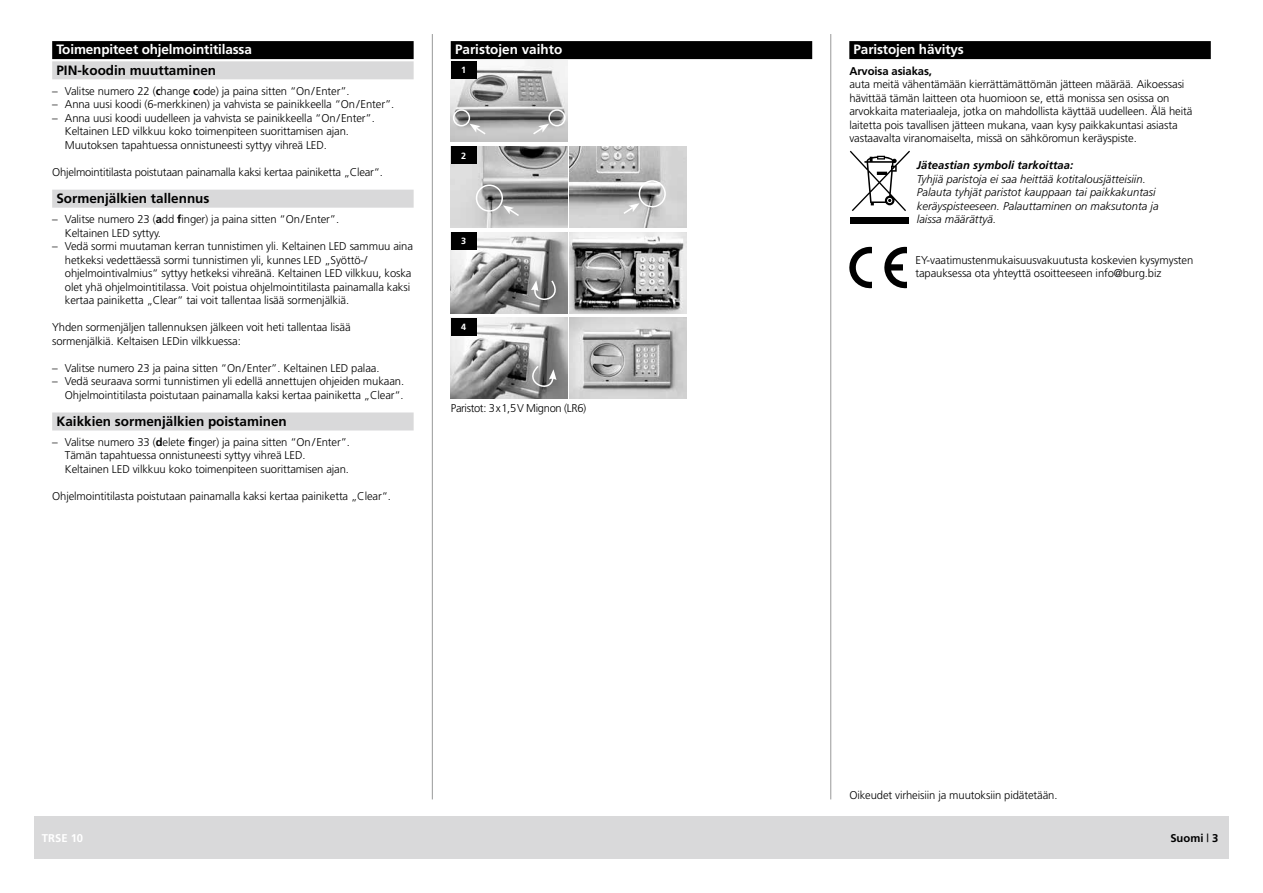
<style>
.page{position:relative;width:1263px;height:893px;background:#fff}
.page>*{position:absolute;margin:0;border:0;box-sizing:border-box;transform-origin:0 0}
.t1{font:700 13.5px "Frutiger";color:#000}
.t2{font:700 13.5px "Frutiger";letter-spacing:-.01em;color:#fff}
.t3{font:300 11.25px/13.5px "Frutiger";letter-spacing:-.01em;color:#000}
.t4{font:italic 300 11.25px/13.5px "Frutiger";color:#000}
.t5{font:italic 700 11.25px "Frutiger";color:#000}
.t6{font:300 11.25px "Frutiger";letter-spacing:-.03em;color:#000}
.t7{font:700 11.25px "Frutiger";letter-spacing:-.01em;color:#000}
.t8{font:700 11.25px "Frutiger";color:#fff}
.t9{font:700 9px "Frutiger";color:#fff}
.s1{font-weight:700}
.s2{font-weight:400}
</style>
<div class="page">
<hr style="left:432px;top:34px;width:1px;height:765px;background:#989999">
<hr style="left:830px;top:34px;width:1px;height:765px;background:#989999">
<div style="left:34px;top:816px;width:1195px;height:43px;background:#d9d9da"></div>
<div style="left:52px;top:41px;width:362px;height:18px;background:#000"></div>
<div style="left:52px;top:61px;width:362px;height:18px;background:#d9d9da"></div>
<div style="left:52px;top:190px;width:362px;height:18px;background:#d9d9da"></div>
<div style="left:52px;top:412px;width:362px;height:18px;background:#d9d9da"></div>
<div style="left:849px;top:41px;width:362px;height:18px;background:#000"></div>
<div style="left:850px;top:217px;width:58px;height:7px;background:#000"></div>
<svg style="left:850px;top:151px;width:60px;height:60px"></svg>
<svg style="left:849px;top:247px;width:23px;height:42px"></svg>
<svg style="left:884px;top:247px;width:23px;height:42px"></svg>
<div style="left:451px;top:41px;width:361px;height:18px;background:#000"></div>
<img style="left:451px;top:61px;width:117px;height:81px">
<div style="left:451px;top:61px;width:25px;height:17px;background:#000"></div>
<img style="left:451px;top:147px;width:235px;height:80px">
<div style="left:451px;top:147px;width:25px;height:17px;background:#000"></div>
<img style="left:451px;top:232px;width:235px;height:81px">
<div style="left:451px;top:232px;width:25px;height:17px;background:#000"></div>
<img style="left:451px;top:318px;width:235px;height:81px">
<div style="left:451px;top:318px;width:25px;height:17px;background:#000"></div>
<svg style="left:470px;top:124px;width:17px;height:12px"></svg>
<svg style="left:503px;top:205px;width:18px;height:13px"></svg>
<svg style="left:531px;top:124px;width:18px;height:12px"></svg>
<div style="left:453px;top:109px;width:17px;height:17px;border:2px solid #fff;border-radius:50%"></div>
<div style="left:476px;top:184px;width:27px;height:28px;border:2px solid #fff;border-radius:50%"></div>
<div style="left:639px;top:180px;width:27px;height:27px;border:2px solid #fff;border-radius:50%"></div>
<div style="left:548px;top:109px;width:18px;height:17px;border:2px solid #fff;border-radius:50%"></div>
<svg style="left:622px;top:203px;width:17px;height:12px"></svg>
<svg style="left:521px;top:364px;width:35px;height:31px"></svg>
<svg style="left:531px;top:279px;width:34px;height:27px"></svg>
<p class="t2" style="left:56px;top:42px;width:197px">Toimenpiteet ohjelmointitilassa</p>
<p class="t1" style="left:56px;top:62px;width:161px">PIN-koodin muuttaminen</p>
<p class="t3" style="left:52px;top:84px;width:299px">– Valitse numero 22 (<span class="s1">c</span>hange <span class="s1">c</span>ode) ja paina sitten “On/Enter”.</p>
<p class="t3" style="left:52px;top:98px;width:344px">– Anna uusi koodi (6-merkkinen) ja vahvista se painikkeella “On/Enter”.</p>
<p class="t3" style="left:65px;top:111px;width:311px;text-indent:-13px">– Anna uusi koodi uudelleen ja vahvista se painikkeella “On/Enter”.<br>Keltainen LED vilkkuu koko toimenpiteen suorittamisen ajan.<br>Muutoksen tapahtuessa onnistuneesti syttyy vihreä LED.</p>
<p class="t3" style="left:52px;top:165px;width:332px">Ohjelmointitilasta poistutaan painamalla kaksi kertaa painiketta „Clear“.</p>
<p class="t1" style="left:56px;top:190px;width:155px">Sormenjälkien tallennus</p>
<p class="t3" style="left:65px;top:212px;width:276px;text-indent:-13px">– Valitse numero 23 (<span class="s1">a</span>dd <span class="s1">f</span>inger) ja paina sitten “On/Enter”.<br>Keltainen LED syttyy.</p>
<p class="t3" style="left:65px;top:239px;width:350px;text-indent:-13px">– Vedä sormi muutaman kerran tunnistimen yli. Keltainen LED sammuu aina hetkeksi vedettäessä sormi tunnistimen yli, kunnes LED „Syöttö-/ ohjelmointivalmius“ syttyy hetkeksi vihreänä. Keltainen LED vilkkuu, koska olet yhä ohjelmointitilassa. Voit poistua ohjelmointitilasta painamalla kaksi kertaa painiketta „Clear“ tai voit tallentaa lisää sormenjälkiä.</p>
<p class="t3" style="left:52px;top:320px;width:300px">Yhden sormenjäljen tallennuksen jälkeen voit heti tallentaa lisää sormenjälkiä. Keltaisen LEDin vilkkuessa:</p>
<p class="t3" style="left:52px;top:361px;width:329px">– Valitse numero 23 ja paina sitten “On/Enter”. Keltainen LED palaa.</p>
<p class="t3" style="left:52px;top:374px;width:353px;text-align:right">– Vedä seuraava sormi tunnistimen yli edellä annettujen ohjeiden mukaan.<br>Ohjelmointitilasta poistutaan painamalla kaksi kertaa painiketta „Clear“.</p>
<p class="t1" style="left:56px;top:413px;width:232px">Kaikkien sormenjälkien poistaminen</p>
<p class="t3" style="left:65px;top:435px;width:287px;text-indent:-13px">– Valitse numero 33 (<span class="s1">d</span>elete <span class="s1">f</span>inger) ja paina sitten “On/Enter”.<br>Tämän tapahtuessa onnistuneesti syttyy vihreä LED.<br>Keltainen LED vilkkuu koko toimenpiteen suorittamisen ajan.</p>
<p class="t3" style="left:52px;top:489px;width:340px">Ohjelmointitilasta poistutaan painamalla kaksi kertaa painiketta „Clear“.</p>
<p class="t2" style="left:455px;top:42px;width:109px">Paristojen vaihto</p>
<p class="t9" style="left:461px;top:65px;width:7px">1</p>
<p class="t9" style="left:461px;top:150px;width:7px">2</p>
<p class="t9" style="left:461px;top:236px;width:7px">3</p>
<p class="t9" style="left:461px;top:322px;width:7px">4</p>
<p class="t6" style="left:451px;top:402px;width:137px">Paristot: 3x1,5V Mignon (LR6)</p>
<p class="t2" style="left:853px;top:42px;width:112px">Paristojen hävitys</p>
<p class="t7" style="left:849px;top:64px;width:84px">Arvoisa asiakas,</p>
<p class="t3" style="left:849px;top:77px;width:345px">auta meitä vähentämään kierrättämättömän jätteen määrää. Aikoessasi hävittää tämän laitteen ota huomioon se, että monissa sen osissa on arvokkaita materiaaleja, jotka on mahdollista käyttää uudelleen. Älä heitä laitetta pois tavallisen jätteen mukana, vaan kysy paikkakuntasi asiasta vastaavalta viranomaiselta, missä on sähköromun keräyspiste.</p>
<p class="t5" style="left:917px;top:159px;width:158px">Jäteastian symboli tarkoittaa:</p>
<p class="t4" style="left:917px;top:172px;width:243px">Tyhjiä paristoja ei saa heittää kotitalousjätteisiin.<br>Palauta tyhjät paristot kauppaan tai paikkakuntasi keräyspisteeseen. Palauttaminen on maksutonta ja laissa määrättyä.</p>
<p class="t3" style="left:915px;top:253px;width:279px">EY-vaatimustenmukaisuusvakuutusta koskevien kysymysten tapauksessa ota yhteyttä osoitteeseen info@burg.biz</p>
<p class="t3" style="left:849px;top:789px;width:210px">Oikeudet virheisiin ja muutoksiin pidätetään.</p>
<p class="t8" style="left:42px;top:831px;width:43px">TRSE 10</p>
<p class="t7" style="left:1170px;top:832px;width:50px">Suomi <span class="s2">|</span> 3</p>
</div>
